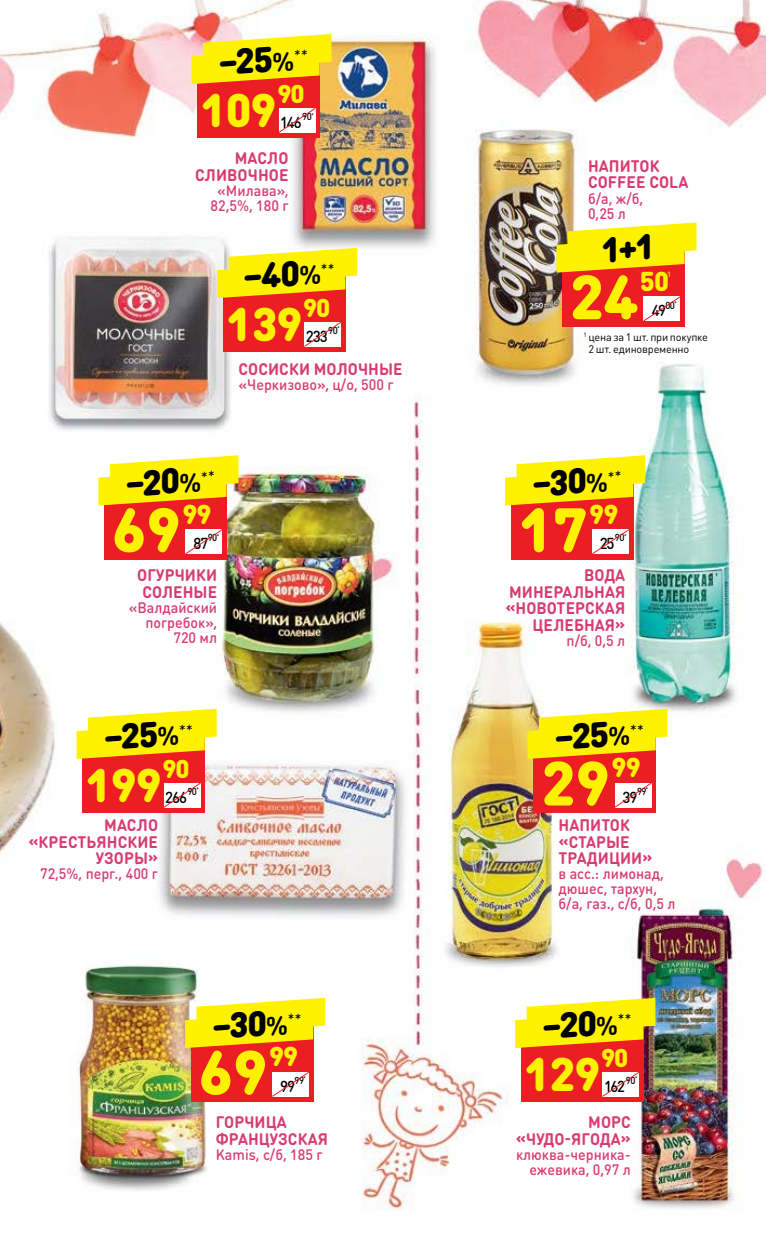
<style>
.page{position:relative;width:766px;height:1234px;background:#fff}
.page>*{position:absolute;margin:0;border:0;box-sizing:border-box;transform-origin:0 0}
.t1{font:900 61.5px "DIN Round Pro";color:#fff200}
.t2{font:900 46.5px "DIN Round Pro";letter-spacing:-.02em;color:#fff200}
.t3{font:900 35.25px "DIN Round Pro";color:#000}
.t4{font:900 27px "DIN Round Pro";letter-spacing:-.03em;color:#fff200}
.t5{font:900 25.5px "DIN Round Pro";letter-spacing:-.04em;color:#fff200}
.t6{font:700 16.5px/16.5px "DIN Round Pro";letter-spacing:.005em;color:#d73c70;text-align:right;scale:.95 1}
.t7{font:700 16.5px/16.5px "DIN Round Pro";letter-spacing:.005em;color:#d83c71;scale:.95 1}
.t8{font:500 15.75px "DIN Round Pro";letter-spacing:-.075em;color:#000;scale:.95 1}
.t9{font:500 15px/15px "DIN Round Pro";color:#d73c70;scale:.95 1}
.t10{font:500 15px/15px "DIN Round Pro";color:#d83c71;text-align:right;scale:.95 1}
.t11{font:10.8px/12.6px "DIN Round Pro";letter-spacing:-.02em;color:#000}
.t12{font:500 10.05px "DIN Round Pro";letter-spacing:-.065em;color:#000;scale:.95 1}
.t13{font:500 7.65px "DIN Round Pro";color:#fff200}
.s1{font-weight:700;font-size:26.25px}
</style>
<div class="page">
<img style="left:0;top:0;width:765px;height:1210px">
<img style="left:207px;top:1106px;width:129px;height:63px">
<div style="left:191px;top:1024px;width:122px;height:77px;background:#ed1d24"></div>
<svg style="left:185px;top:997px;width:140px;height:50px"></svg>
<svg style="left:272px;top:1072px;width:37px;height:24px"></svg>
<div style="left:521px;top:1024px;width:122px;height:77px;background:#ed1d24"></div>
<svg style="left:515px;top:997px;width:140px;height:50px"></svg>
<svg style="left:602px;top:1072px;width:37px;height:24px"></svg>
<div style="left:533px;top:735px;width:122px;height:78px;background:#ed1d24"></div>
<svg style="left:527px;top:708px;width:140px;height:50px"></svg>
<svg style="left:615px;top:783px;width:36px;height:24px"></svg>
<div style="left:104px;top:482px;width:122px;height:77px;background:#ed1d24"></div>
<svg style="left:98px;top:455px;width:140px;height:50px"></svg>
<svg style="left:185px;top:529px;width:37px;height:24px"></svg>
<div style="left:223px;top:274px;width:122px;height:78px;background:#ed1d24"></div>
<svg style="left:217px;top:248px;width:140px;height:50px"></svg>
<svg style="left:304px;top:322px;width:37px;height:24px"></svg>
<div style="left:197px;top:61px;width:122px;height:77px;background:#ed1d24"></div>
<svg style="left:191px;top:34px;width:140px;height:50px;background:#fcdb1e"></svg>
<svg style="left:279px;top:108px;width:36px;height:24px"></svg>
<div style="left:82px;top:735px;width:123px;height:78px;background:#ed1d24"></div>
<svg style="left:77px;top:708px;width:140px;height:50px"></svg>
<svg style="left:164px;top:783px;width:36px;height:24px"></svg>
<div style="left:562px;top:249px;width:122px;height:78px;background:#ed1d24"></div>
<svg style="left:581px;top:296px;width:129px;height:65px"></svg>
<div style="left:511px;top:482px;width:122px;height:77px;background:#ed1d24"></div>
<svg style="left:505px;top:455px;width:140px;height:50px"></svg>
<svg style="left:592px;top:529px;width:37px;height:24px"></svg>
<svg style="left:556px;top:222px;width:140px;height:50px"></svg>
<h3 class="t3" style="left:216px;top:36px;width:92px;rotate:-4deg">–25<span class="s1">%</span><sup>**</sup></h3>
<h2 class="t2" style="left:201px;top:75px;width:77px">109</h2>
<h3 class="t5" style="left:277px;top:74px;width:29px">90</h3>
<p class="t12" style="left:302px;top:110px;width:14px">90<sup>*</sup></p>
<p class="t8" style="left:280px;top:111px;width:24px">146</p>
<p class="t6" style="left:195px;top:149px;width:100px">МАСЛО<br>СЛИВОЧНОЕ</p>
<p class="t9" style="left:210px;top:182px;width:84px;text-align:center">«Милава»,<br>82,5%, 180 г</p>
<h3 class="t3" style="left:240px;top:250px;width:94px;rotate:-4deg">–40<span class="s1">%</span><sup>**</sup></h3>
<h2 class="t2" style="left:226px;top:288px;width:77px">139</h2>
<h3 class="t5" style="left:303px;top:288px;width:29px">90</h3>
<p class="t12" style="left:328px;top:323px;width:14px">90<sup>*</sup></p>
<p class="t8" style="left:306px;top:325px;width:25px">233</p>
<p class="t6" style="left:238px;top:360px;width:174px">СОСИСКИ МОЛОЧНЫЕ</p>
<p class="t9" style="left:238px;top:377px;width:165px">«Черкизово», ц/о, 500 г</p>
<h3 class="t3" style="left:122px;top:457px;width:92px;rotate:-4deg">–20<span class="s1">%</span><sup>**</sup></h3>
<h1 class="t1" style="left:112px;top:483px;width:70px">69</h1>
<h3 class="t4" style="left:182px;top:493px;width:31px">99</h3>
<p class="t12" style="left:208px;top:531px;width:14px">90<sup>*</sup></p>
<p class="t8" style="left:193px;top:532px;width:17px">87</p>
<p class="t6" style="left:137px;top:566px;width:86px;text-align:center">ОГУРЧИКИ<br>СОЛЕНЫЕ</p>
<p class="t9" style="left:129px;top:599px;width:94px;text-align:right">«Валдайский погребок»,<br>720 мл</p>
<h3 class="t3" style="left:101px;top:710px;width:92px;rotate:-4deg">–25<span class="s1">%</span><sup>**</sup></h3>
<h2 class="t2" style="left:86px;top:749px;width:77px">199</h2>
<h3 class="t5" style="left:162px;top:748px;width:29px">90</h3>
<p class="t12" style="left:187px;top:784px;width:14px">90<sup>*</sup></p>
<p class="t8" style="left:165px;top:786px;width:24px">266</p>
<p class="t6" style="left:28px;top:816px;width:138px">МАСЛО «КРЕСТЬЯНСКИЕ<br>УЗОРЫ»</p>
<p class="t9" style="left:40px;top:865px;width:126px">72,5%, перг., 400 г</p>
<h3 class="t3" style="left:209px;top:999px;width:92px;rotate:-4deg">–30<span class="s1">%</span><sup>**</sup></h3>
<h1 class="t1" style="left:199px;top:1025px;width:70px">69</h1>
<h3 class="t4" style="left:269px;top:1035px;width:31px">99</h3>
<p class="t12" style="left:294px;top:1073px;width:13px">99<sup>*</sup></p>
<p class="t8" style="left:280px;top:1074px;width:17px">99</p>
<p class="t7" style="left:216px;top:1113px;width:120px">ГОРЧИЦА<br>ФРАНЦУЗСКАЯ</p>
<p class="t10" style="left:216px;top:1146px;width:114px">Kamis, с/б, 185 г</p>
<p class="t6" style="left:588px;top:157px;width:107px;text-align:left">НАПИТОК<br>COFFEE СOLA</p>
<p class="t9" style="left:588px;top:190px;width:60px">б/а, ж/б,<br>0,25 л</p>
<h1 class="t1" style="left:569px;top:250px;width:70px">24</h1>
<h3 class="t4" style="left:639px;top:261px;width:31px">50</h3>
<p class="t13" style="left:667px;top:268px;width:6px">1</p>
<p class="t12" style="left:665px;top:298px;width:14px">00<sup>*</sup></p>
<p class="t11" style="left:588px;top:330px;width:121px;text-indent:-5px"><sup>1</sup> цена за 1 шт. при покупке<br>2 шт. единовременно</p>
<p class="t8" style="left:651px;top:300px;width:16px">49</p>
<h3 class="t3" style="left:529px;top:457px;width:92px;rotate:-4deg">–30<span class="s1">%</span><sup>**</sup></h3>
<h1 class="t1" style="left:518px;top:483px;width:70px">17</h1>
<h3 class="t4" style="left:589px;top:493px;width:31px">99</h3>
<p class="t12" style="left:614px;top:531px;width:14px">90<sup>*</sup></p>
<p class="t8" style="left:599px;top:532px;width:17px">25</p>
<p class="t6" style="left:505px;top:566px;width:128px">ВОДА<br>МИНЕРАЛЬНАЯ «НОВОТЕРСКАЯ<br>ЦЕЛЕБНАЯ»</p>
<p class="t9" style="left:566px;top:632px;width:63px">п/б, 0,5 л</p>
<h3 class="t3" style="left:551px;top:710px;width:92px;rotate:-4deg">–25<span class="s1">%</span><sup>**</sup></h3>
<h1 class="t1" style="left:541px;top:736px;width:70px">29</h1>
<h3 class="t4" style="left:611px;top:747px;width:31px">99</h3>
<p class="t12" style="left:636px;top:784px;width:13px">99<sup>*</sup></p>
<p class="t8" style="left:622px;top:786px;width:17px">39</p>
<p class="t6" style="left:558px;top:816px;width:100px;text-align:left">НАПИТОК «СТАРЫЕ<br>ТРАДИЦИИ»</p>
<p class="t9" style="left:558px;top:865px;width:124px">в асс.: лимонад, дюшес, тархун, б/а, газ., с/б, 0,5 л</p>
<h3 class="t3" style="left:539px;top:999px;width:92px;rotate:-4deg">–20<span class="s1">%</span><sup>**</sup></h3>
<h2 class="t2" style="left:524px;top:1038px;width:77px">129</h2>
<h3 class="t5" style="left:601px;top:1037px;width:29px">90</h3>
<p class="t12" style="left:625px;top:1073px;width:14px">90<sup>*</sup></p>
<p class="t8" style="left:604px;top:1074px;width:24px">162</p>
<p class="t7" style="left:516px;top:1113px;width:122px;text-align:right">МОРС «ЧУДО-ЯГОДА»</p>
<p class="t10" style="left:516px;top:1146px;width:122px">клюква-черника&shy;ежевика, 0,97 л</p>
</div>
